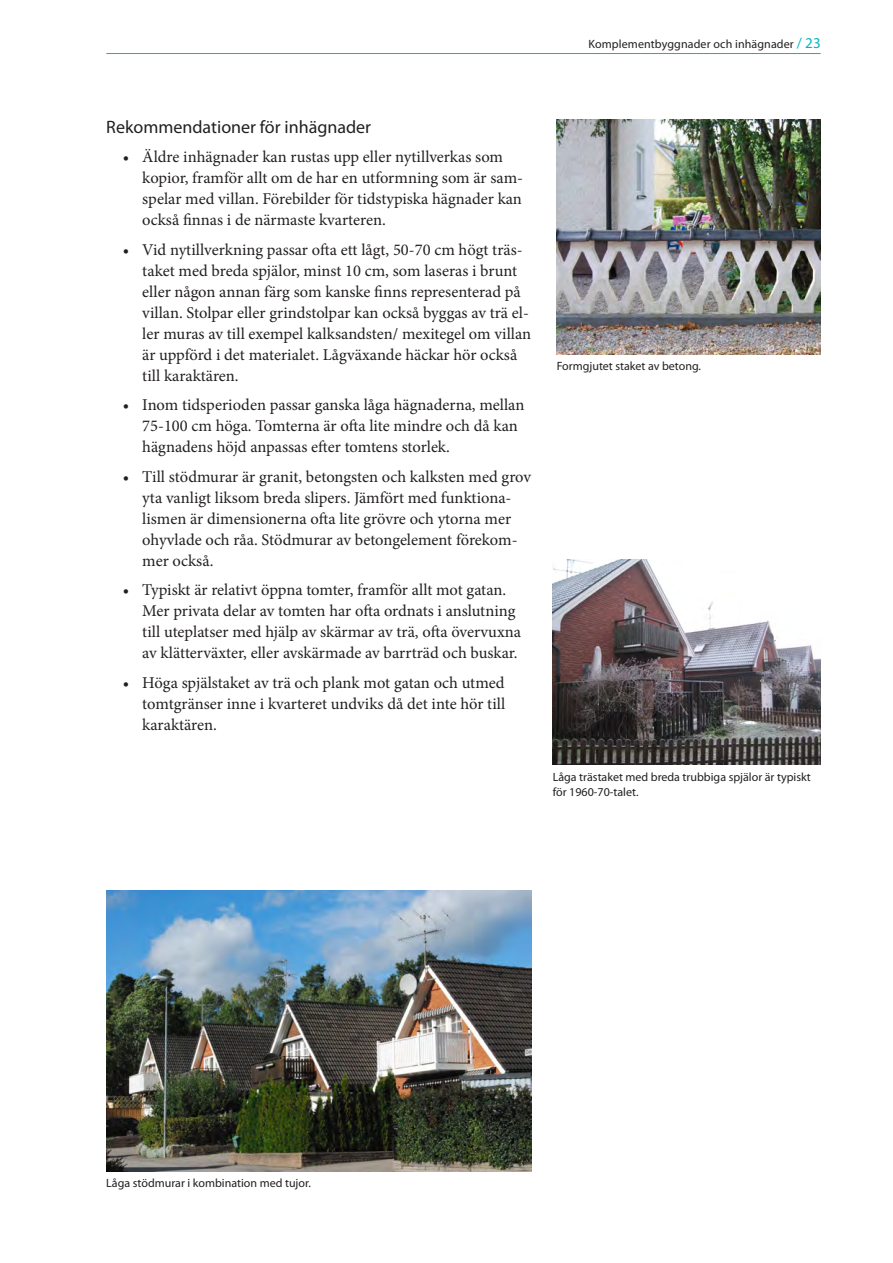
<style>
.page{position:relative;width:893px;height:1263px;background:#fff}
.page>*{position:absolute;margin:0;border:0;box-sizing:border-box;transform-origin:0 0}
.Ny_Rubrik_3{font:18px "Myriad Pro";color:#231f20}
.Punktlista{font:16.5px/21px "Minion Pro";color:#231f20}
.Ny_Bildtext{font:12px/15px "Myriad Pro";color:#231f20}
.s1{font-size:15px;color:#00b5cb}
</style>
<div class="page">
<hr style="left:106px;top:53px;width:715px;height:1px;background:#00b5cb">
<img style="left:557px;top:119px;width:264px;height:236px">
<img style="left:106px;top:890px;width:425px;height:281px">
<img style="left:553px;top:559px;width:268px;height:205px">
<p class="Ny_Bildtext" style="left:588px;top:36px;width:234px">Komplementbyggnader och inhägnader <span class="s1">/ 23</span></p>
<p class="Ny_Rubrik_3" style="left:106px;top:115px;width:266px">Rekommendationer för inhägnader</p>
<p class="Punktlista" style="left:142px;top:146px;width:382px;text-indent:-20px">• Äldre inhägnader kan rustas upp eller nytillverkas som kopior, framför allt om de har en utformning som är sam&shy;spelar med villan. Förebilder för tidstypiska hägnader kan också finnas i de närmaste kvarteren.</p>
<p class="Punktlista" style="left:142px;top:239px;width:390px;text-indent:-20px">• Vid nytillverkning passar ofta ett lågt, 50-70 cm högt träs&shy;taket med breda spjälor, minst 10 cm, som laseras i brunt eller någon annan färg som kanske finns representerad på villan. Stolpar eller grindstolpar kan också byggas av trä el&shy;ler muras av till exempel kalksandsten/ mexitegel om villan är uppförd i det materialet. Lågväxande häckar hör också till karaktären.</p>
<p class="Punktlista" style="left:142px;top:394px;width:384px;text-indent:-20px">• Inom tidsperioden passar ganska låga hägnaderna, mellan<br>75-100 cm höga. Tomterna är ofta lite mindre och då kan hägnadens höjd anpassas efter tomtens storlek.</p>
<p class="Punktlista" style="left:142px;top:466px;width:390px;text-indent:-20px">• Till stödmurar är granit, betongsten och kalksten med grov yta vanligt liksom breda slipers. Jämfört med funktiona&shy;lismen är dimensionerna ofta lite grövre och ytorna mer ohyvlade och råa. Stödmurar av betongelement förekom&shy;mer också.</p>
<p class="Punktlista" style="left:142px;top:579px;width:380px;text-indent:-20px">• Typiskt är relativt öppna tomter, framför allt mot gatan.<br>Mer privata delar av tomten har ofta ordnats i anslutning till uteplatser med hjälp av skärmar av trä, ofta övervuxna av klätterväxter, eller avskärmade av barrträd och buskar.</p>
<p class="Punktlista" style="left:142px;top:672px;width:364px;text-align:justify;text-indent:-20px">• Höga spjälstaket av trä och plank mot gatan och utmed tomtgränser inne i kvarteret undviks då det inte hör till karaktären.</p>
<p class="Ny_Bildtext" style="left:557px;top:359px;width:146px">Formgjutet staket av betong.</p>
<p class="Ny_Bildtext" style="left:553px;top:769px;width:259px">Låga trästaket med breda trubbiga spjälor är typiskt för 1960-70-talet.</p>
<p class="Ny_Bildtext" style="left:106px;top:1175px;width:206px">Låga stödmurar i kombination med tujor.</p>
</div>
